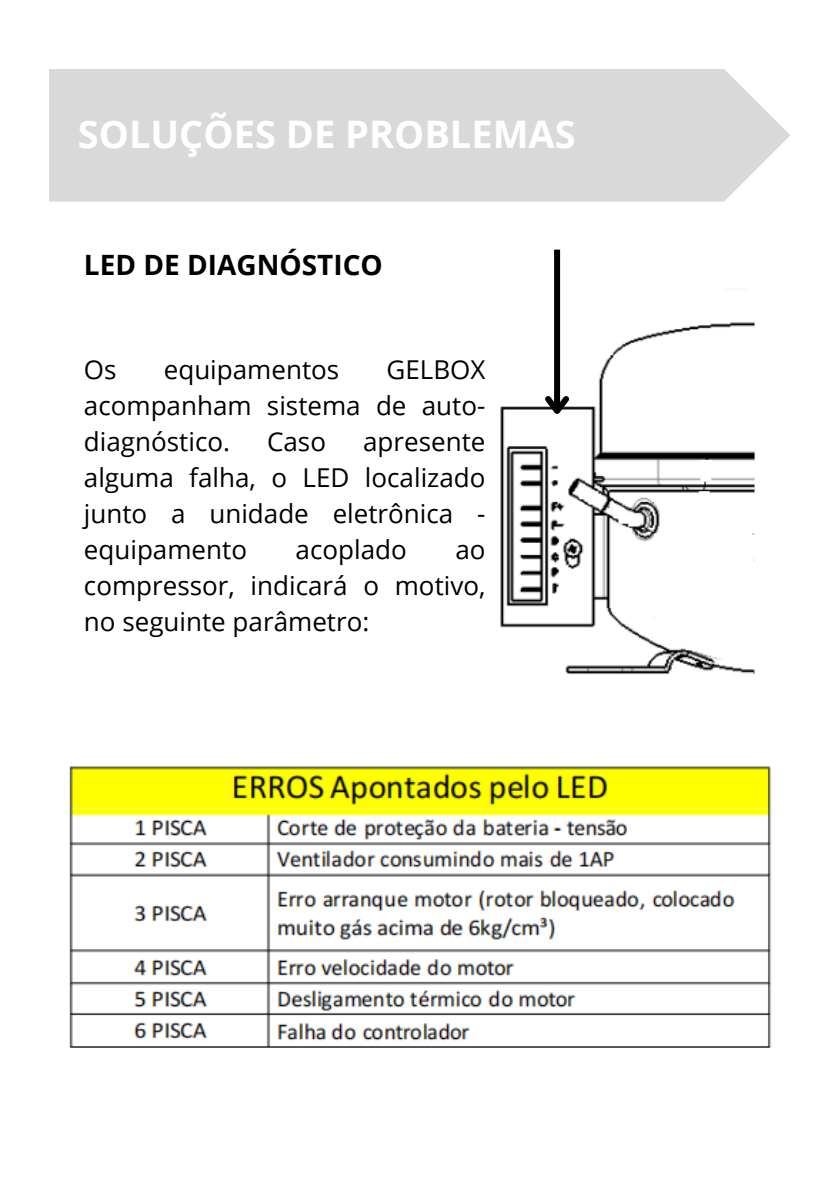
<style>
.page{position:relative;width:839px;height:1191px;background:#fff}
.page>*{position:absolute;margin:0;border:0;box-sizing:border-box;transform-origin:0 0}
.t1{font:700 38px "Open Sans";color:#fff}
.t2{font:700 28px "Open Sans";color:#000}
.t3{font:26px/36px "Open Sans";color:#000;text-align:justify}
</style>
<div class="page">
<div style="left:49px;top:69px;width:741px;height:133px;background:#d9d9d9"></div>
<img style="left:500px;top:250px;width:255px;height:425px">
<div style="left:554px;top:250px;width:6px;height:161px;background:#000"></div>
<svg style="left:539px;top:391px;width:35px;height:30px"></svg>
<img style="left:69px;top:766px;width:703px;height:282px">
<h1 class="t1" style="left:78px;top:107px;width:499px">SOLUÇÕES DE PROBLEMAS</h1>
<h2 class="t2" style="left:84px;top:245px;width:300px">LED DE DIAGNÓSTICO</h2>
<p class="t3" style="left:84px;top:350px;width:34px">Os</p>
<p class="t3" style="left:164px;top:350px;width:177px">equipamentos</p>
<p class="t3" style="left:84px;top:350px;width:403px;text-indent:302px">GELBOX acompanham sistema de auto&shy;diagnóstico.</p>
<p class="t3" style="left:267px;top:422px;width:60px">Caso</p>
<p class="t3" style="left:84px;top:422px;width:403px;text-indent:279px">apresente alguma falha, o LED localizado junto a unidade eletrônica - equipamento</p>
<p class="t3" style="left:295px;top:530px;width:113px">acoplado</p>
<p class="t3" style="left:84px;top:530px;width:403px;text-indent:371px">ao compressor, indicará o motivo, no seguinte parâmetro:</p>
</div>
